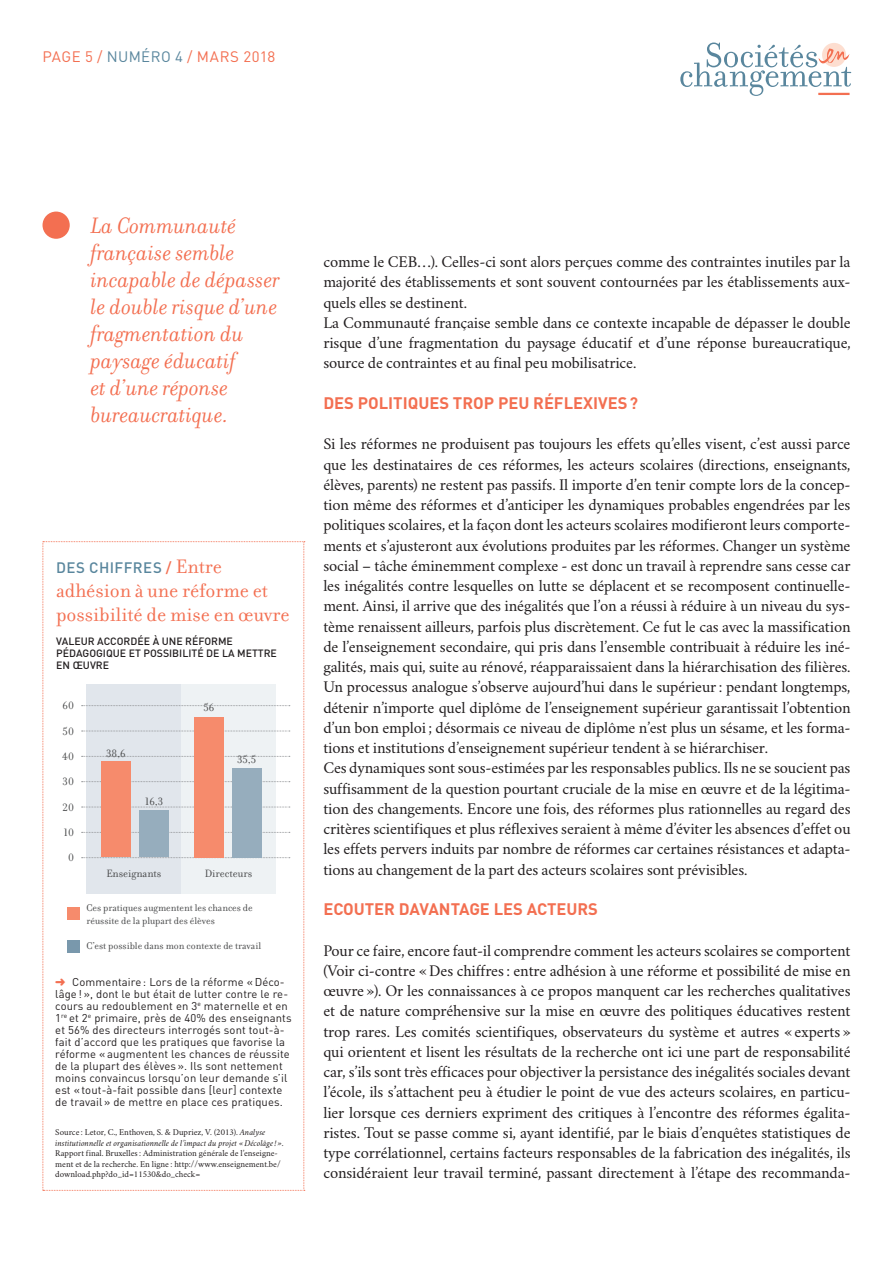
<style>
.page{position:relative;width:893px;height:1263px;background:#fff}
.page>*{position:absolute;margin:0;border:0;box-sizing:border-box;transform-origin:0 0}
.t1{font:italic 24px/27px "Filosofia OT";color:#f36f51}
.t2{font:21px/24px "Filosofia OT";color:#f36f51}
.t3{font:16.5px/20.2px "Crimson";letter-spacing:-.01em;color:#231f20}
.t4{font:700 16.5px "DIN";color:#f36f51}
.t5{font:15px "DIN";letter-spacing:.025em;color:#f36f51}
.t6{font:500 15px "DIN";letter-spacing:.03em;color:#59869d}
.t7{font:11.4px "Filosofia OT";color:#454647}
.t8{font:11.25px/12px "DIN";letter-spacing:.01em;color:#231f20}
.t9{font:10.5px/12.8px "Filosofia OT";color:#454647}
.t10{font:500 10.5px/12px "DIN";color:#231f20}
.t11{font:9px/10.5px "Crimson";color:#231f20}
.s1{color:#59869d}
.s2{color:#f36f51}
.s3{font-family:"Filosofia OT";font-weight:400;font-size:21px;color:#f36f51}
.s4{font-style:italic}
</style>
<div class="page">
<svg style="left:680px;top:43px;width:171px;height:53px"></svg>
<div style="left:43px;top:212px;width:27px;height:27px;background:#f36f51;border-radius:50%"></div>
<svg style="left:43px;top:541px;width:262px;height:650px"></svg>
<div style="left:101px;top:761px;width:30px;height:96px;background:#f68b6c"></div>
<div style="left:67px;top:907px;width:13px;height:13px;background:#f68b6c"></div>
<div style="left:67px;top:940px;width:13px;height:13px;background:#7998ac"></div>
<div style="left:140px;top:810px;width:29px;height:47px;background:#96adbd"></div>
<div style="left:194px;top:717px;width:29px;height:140px;background:#f68b6c"></div>
<div style="left:232px;top:768px;width:29px;height:89px;background:#96adbd"></div>
<p class="t5" style="left:43px;top:48px;width:234px">PAGE 5 / <span class="s1">Numéro 4</span> / mars 2018</p>
<h1 class="t1" style="left:91px;top:213px;width:191px">La Communauté française semble incapable de dépasser le double risque d’une fragmentation du paysage éducatif<br>et d’une réponse bureaucratique.</h1>
<p class="t6" style="left:56px;top:557px;width:168px">DES CHIFFRES <span class="s2">/</span> <span class="s3">Entre</span></p>
<p class="t2" style="left:56px;top:579px;width:235px">adhésion à une réforme et possibilité de mise en œuvre</p>
<p class="t10" style="left:56px;top:634px;width:222px">VALEUR ACCORDÉE À UNE RÉFORM E<br>PÉDAGOGIQUE ET POSSIBILITÉ DE LA M ETTRE<br>EN ŒUVRE</p>
<p class="t7" style="left:62px;top:699px;width:13px">60</p>
<p class="t7" style="left:62px;top:725px;width:13px">50</p>
<p class="t7" style="left:62px;top:750px;width:13px">40</p>
<p class="t7" style="left:62px;top:775px;width:13px">30</p>
<p class="t7" style="left:62px;top:801px;width:13px">20</p>
<p class="t7" style="left:64px;top:826px;width:12px">10</p>
<p class="t7" style="left:68px;top:851px;width:7px">0</p>
<p class="t7" style="left:106px;top:747px;width:21px">38,6</p>
<p class="t7" style="left:145px;top:795px;width:20px">16,3</p>
<p class="t7" style="left:203px;top:701px;width:13px">56</p>
<p class="t7" style="left:237px;top:753px;width:21px">35,5</p>
<p class="t7" style="left:106px;top:867px;width:56px">Enseignants</p>
<p class="t9" style="left:87px;top:901px;width:168px">Ces pratiques augmentent les chances de réussite de la plupart des élèves</p>
<p class="t9" style="left:87px;top:940px;width:176px">C’est possible dans mon contexte de travail</p>
<p class="t7" style="left:205px;top:867px;width:49px">Directeurs</p>
<p class="t8" style="left:55px;top:976px;width:238px"><span class="s2">➜</span> Commentaire : Lors de la réforme « Déco&shy;lâge ! », dont le but était de lutter contre le re&shy;cours au redoublement en 3<sup>e</sup> maternelle et en 1<sup>re</sup> et 2<sup>e</sup> primaire, près de 40% des enseignants et 56% des directeurs interrogés sont tout-à&shy;fait d’accord que les pratiques que favorise la réforme « augmentent les chances de réussite de la plupart des élèves ». I ls sont nettement moins convaincus lorsqu’on leur demande s’il est « tout-à-fait possible dans [leur] contexte de travail » de mettre en place ces pratiques.</p>
<p class="t11" style="left:55px;top:1126px;width:230px">Source : Letor, C., Enthoven, S. &amp; Dupriez, V. (2013). <span class="s4">Analyse institutionnelle et organisationnelle de l’impact du projet «Décolâge! »</span>.<br>Rapport final. Bruxelles : Administration générale de l’enseigne&shy;ment et de la recherche. En ligne : http://www.enseignement.be/ download.php?do_id=11530&amp;do_check=</p>
<p class="t3" style="left:323px;top:250px;width:529px">comme le CEB…). Celles-ci sont alors perçues comme des contraintes inutiles par la majorité des établissements et sont souvent contournées par les établissements aux&shy;quels elles se destinent.<br>La Communauté française semble dans ce contexte incapable de dépasser le double risque d’une fragmentation du paysage éducatif et d’une réponse bureaucratique, source de contraintes et au final peu mobilisatrice.</p>
<p class="t4" style="left:323px;top:392px;width:316px">DES POLITIQUES TROP PEU RÉFLEXIVES?</p>
<p class="t3" style="left:323px;top:432px;width:529px">Si les réformes ne produisent pas toujours les effets qu’elles visent, c’est aussi parce que les destinataires de ces réformes, les acteurs scolaires (directions, enseignants, élèves, parents) ne restent pas passifs. Il importe d’en tenir compte lors de la concep&shy;tion même des réformes et d’anticiper les dynamiques probables engendrées par les politiques scolaires, et la façon dont les acteurs scolaires modifieront leurs comporte&shy;ments et s’ajusteront aux évolutions produites par les réformes. Changer un système social – tâche éminemment complexe - est donc un travail à reprendre sans cesse car les inégalités contre lesquelles on lutte se déplacent et se recomposent continuelle&shy;ment. Ainsi, il arrive que des inégalités que l’on a réussi à réduire à un niveau du sys&shy;tème renaissent ailleurs, parfois plus discrètement. Ce fut le cas avec la massification de l’enseignement secondaire, qui pris dans l’ensemble contribuait à réduire les iné&shy;galités, mais qui, suite au rénové, réapparaissaient dans la hiérarchisation des filières.<br>Un processus analogue s’observe aujourd’hui dans le supérieur : pendant longtemps, détenir n’importe quel diplôme de l’enseignement supérieur garantissait l’obtention d’un bon emploi ; désormais ce niveau de diplôme n’est plus un sésame, et les forma&shy;tions et institutions d’enseignement supérieur tendent à se hiérarchiser.<br>Ces dynamiques sont sous-estimées par les responsables publics. Ils ne se soucient pas suffisamment de la question pourtant cruciale de la mise en œuvre et de la légitima&shy;tion des changements. Encore une fois, des réformes plus rationnelles au regard des critères scientifiques et plus réflexives seraient à même d’éviter les absences d’effet ou les effets pervers induits par nombre de réformes car certaines résistances et adapta&shy;tions au changement de la part des acteurs scolaires sont prévisibles.</p>
<p class="t4" style="left:323px;top:898px;width:276px">ECOUTER DAVANTAGE LES ACTEURS</p>
<p class="t3" style="left:323px;top:938px;width:529px;text-align:justify">Pour ce faire, encore faut-il comprendre comment les acteurs scolaires se comportent (Voir ci-contre « Des chiffres : entre adhésion à une réforme et possibilité de mise en œuvre »). Or les connaissances à ce propos manquent car les recherches qualitatives et de nature compréhensive sur la mise en œuvre des politiques éducatives restent trop rares. Les comités scientifiques, observateurs du système et autres « experts » qui orientent et lisent les résultats de la recherche ont ici une part de responsabilité car, s’ils sont très efficaces pour objectiver la persistance des inégalités sociales devant l’école, ils s’attachent peu à étudier le point de vue des acteurs scolaires, en particu&shy;lier lorsque ces derniers expriment des critiques à l’encontre des réformes égalita&shy;ristes. Tout se passe comme si, ayant identifié, par le biais d’enquêtes statistiques de type corrélationnel, certains facteurs responsables de la fabrication des inégalités, ils considéraient leur travail terminé, passant directement à l’étape des recommanda-</p>
</div>
